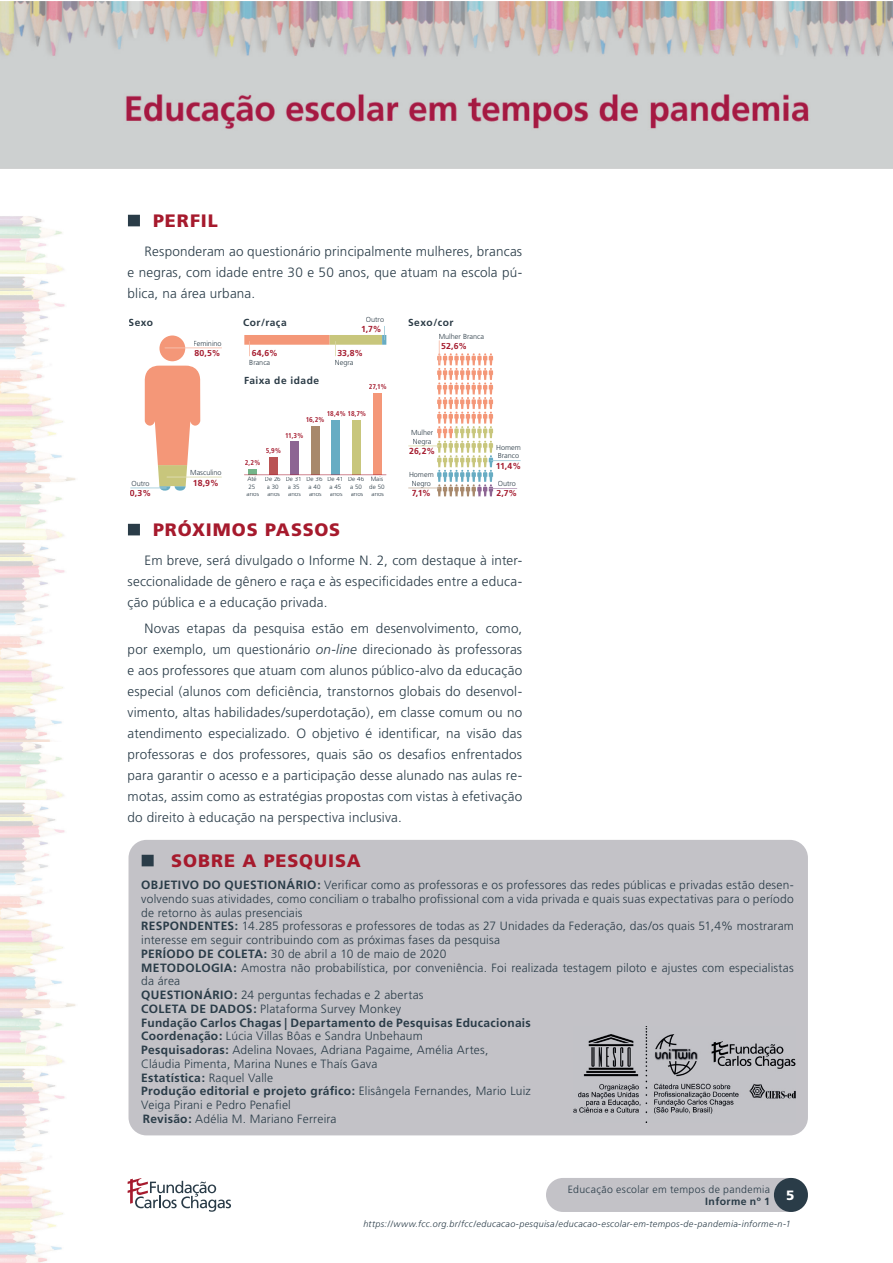
<style>
.page{position:relative;width:893px;height:1263px;background:#fff}
.page>*{position:absolute;margin:0;border:0;box-sizing:border-box;transform-origin:0 0}
.t1{font:900 18px "Frutiger";letter-spacing:.05em;color:#a61a2d}
.t2{font:300 13.5px/21px "Frutiger";letter-spacing:.015em;color:#2a3c48;text-align:justify}
.t3{font:300 12px/13.8px "Frutiger";letter-spacing:.015em;color:#2a3c48}
.t4{font:300 10.5px/12.6px "Frutiger";letter-spacing:.03em;color:#2a3c48}
.t5{font:700 10.2px "Frutiger";letter-spacing:.045em;color:#2b3b46}
.t6{font:italic 300 9px "Frutiger";letter-spacing:.035em;color:#2a3c48}
.t7{font:700 8.7px "Frutiger";color:#a51c2f}
.t8{font:300 7.35px/8.7px "Frutiger";color:#2b3b46}
.t9{font:700 condensed 7.05px "Frutiger";letter-spacing:-.03em;color:#a51c2f}
.t10{font:300 6.15px/7.5px "Frutiger";letter-spacing:.005em;color:#2b3b46;text-align:center}
.s1{font-style:italic}
.s2{font-weight:700}
</style>
<div class="page">
<img style="left:0;top:741px;width:128px;height:522px">
<img style="left:0;top:215px;width:128px;height:526px">
<div style="left:546px;top:1178px;width:262px;height:34px;background:#c3c2c7;border-radius:17px"></div>
<div style="left:774px;top:1178px;width:34px;height:34px;background:#2a3c48;border-radius:50%"></div>
<svg style="left:128px;top:1178px;width:103px;height:34px"></svg>
<img style="left:0;top:1px;width:893px;height:168px">
<div style="left:128px;top:215px;width:12px;height:11px;background:#2a3c48"></div>
<div style="left:128px;top:524px;width:12px;height:11px;background:#2a3c48"></div>
<svg style="left:130px;top:335px;width:92px;height:156px"></svg>
<svg style="left:408px;top:340px;width:113px;height:156px"></svg>
<svg style="left:244px;top:326px;width:142px;height:30px"></svg>
<div style="left:248px;top:469px;width:9px;height:6px;background:#74b589"></div>
<div style="left:269px;top:457px;width:9px;height:18px;background:#ba5354"></div>
<div style="left:290px;top:441px;width:9px;height:34px;background:#8d6593"></div>
<div style="left:311px;top:426px;width:8px;height:49px;background:#a8896c"></div>
<div style="left:332px;top:420px;width:8px;height:55px;background:#67acc3"></div>
<div style="left:353px;top:420px;width:8px;height:55px;background:#c8c67c"></div>
<div style="left:373px;top:393px;width:9px;height:82px;background:#f49778"></div>
<svg style="left:244px;top:475px;width:142px;height:1px"></svg>
<div style="left:129px;top:840px;width:679px;height:295px;background:#c3c2c7;border-radius:18px"></div>
<div style="left:142px;top:855px;width:12px;height:11px;background:#2a3c48"></div>
<img style="left:573px;top:1026px;width:222px;height:97px">
<h1 class="t1" style="left:153px;top:210px;width:66px">PERFIL</h1>
<p class="t2" style="left:128px;top:241px;width:396px;text-indent:17px">Responderam ao questionário principalmente mulheres, brancas e negras, com idade entre 30 e 50 anos, que atuam na escola pú&shy;blica, na área urbana.</p>
<p class="t5" style="left:129px;top:316px;width:26px">Sexo</p>
<p class="t8" style="left:131px;top:479px;width:20px">Outro</p>
<p class="t7" style="left:130px;top:488px;width:23px">0,3%</p>
<p class="t8" style="left:193px;top:339px;width:30px">Feminino</p>
<p class="t7" style="left:195px;top:348px;width:28px">80,5%</p>
<p class="t8" style="left:190px;top:468px;width:33px">Masculino</p>
<p class="t7" style="left:193px;top:477px;width:27px">18,9%</p>
<p class="t8" style="left:366px;top:315px;width:20px">Outro</p>
<p class="t7" style="left:361px;top:324px;width:22px">1,7%</p>
<p class="t5" style="left:243px;top:316px;width:45px">Cor/raça</p>
<p class="t5" style="left:408px;top:316px;width:47px">Sexo/cor</p>
<p class="t7" style="left:252px;top:348px;width:28px">64,6%</p>
<p class="t8" style="left:249px;top:358px;width:22px">Branca</p>
<p class="t8" style="left:439px;top:332px;width:47px">Mulher Branca</p>
<p class="t7" style="left:441px;top:341px;width:27px">52,6%</p>
<p class="t7" style="left:337px;top:348px;width:27px">33,8%</p>
<p class="t8" style="left:335px;top:358px;width:20px">Negra</p>
<p class="t5" style="left:244px;top:374px;width:76px">Faixa de idade</p>
<p class="t9" style="left:369px;top:382px;width:19px">27,1%</p>
<p class="t9" style="left:327px;top:410px;width:41px">18,4% 18,7%</p>
<p class="t9" style="left:306px;top:416px;width:20px">16,2%</p>
<p class="t9" style="left:285px;top:431px;width:20px">11,3%</p>
<p class="t9" style="left:266px;top:446px;width:17px">5,9%</p>
<p class="t9" style="left:245px;top:458px;width:17px">2,2%</p>
<p class="t10" style="left:348px;top:476px;width:18px">De 46 a 50 anos</p>
<p class="t10" style="left:369px;top:476px;width:17px">Mais de 50 anos</p>
<p class="t10" style="left:247px;top:476px;width:14px">Até<br>25 anos</p>
<p class="t10" style="left:265px;top:476px;width:17px">De 26 a 30 anos</p>
<p class="t10" style="left:286px;top:476px;width:17px">De 31 a 35 anos</p>
<p class="t10" style="left:306px;top:476px;width:18px">De 36 a 40 anos</p>
<p class="t10" style="left:327px;top:476px;width:17px">De 41 a 45 anos</p>
<p class="t8" style="left:411px;top:428px;width:24px">Mulher<br>Negra</p>
<p class="t7" style="left:409px;top:446px;width:28px">26,2%</p>
<p class="t8" style="left:496px;top:443px;width:26px">Homem<br>Branco</p>
<p class="t7" style="left:496px;top:461px;width:27px">11,4%</p>
<p class="t8" style="left:409px;top:470px;width:26px;text-align:center">Homem<br>Negro</p>
<p class="t7" style="left:412px;top:488px;width:21px">7,1%</p>
<p class="t8" style="left:498px;top:479px;width:20px">Outro</p>
<p class="t7" style="left:496px;top:488px;width:22px">2,7%</p>
<h1 class="t1" style="left:153px;top:519px;width:189px">PRÓXIMOS PASSOS</h1>
<p class="t2" style="left:128px;top:550px;width:396px;text-indent:17px">Em breve, será divulgado o Informe N. 2, com destaque à inter&shy;seccionalidade de gênero e raça e às especificidades entre a educa&shy;ção pública e a educação privada.</p>
<p class="t2" style="left:128px;top:618px;width:396px;text-indent:17px">Novas etapas da pesquisa estão em desenvolvimento, como, por exemplo, um questionário <span class="s1">on-line</span> direcionado às professoras e aos professores que atuam com alunos público-alvo da educação especial (alunos com deficiência, transtornos globais do desenvol&shy;vimento, altas habilidades/superdotação), em classe comum ou no atendimento especializado. O objetivo é identificar, na visão das professoras e dos professores, quais são os desafios enfrentados para garantir o acesso e a participação desse alunado nas aulas re&shy;motas, assim como as estratégias propostas com vistas à efetivação do direito à educação na perspectiva inclusiva.</p>
<h1 class="t1" style="left:171px;top:850px;width:191px">SOBRE A PESQUISA</h1>
<p class="t3" style="left:141px;top:878px;width:654px"><span class="s2">OBJETIVO DO QUESTIONÁRIO:</span> Verificar como as professoras e os professores das redes públicas e privadas estão desen&shy;volvendo suas atividades, como conciliam o trabalho profissional com a vida privada e quais suas expectativas para o período de retorno às aulas presenciais<br><span class="s2">RESPONDENTES:</span> 14.285 professoras e professores de todas as 27 Unidades da Federação, das/os quais 51,4% mostraram interesse em seguir contribuindo com as próximas fases da pesquisa<br><span class="s2">PERÍODO DE COLETA:</span> 30 de abril a 10 de maio de 2020<br><span class="s2">METODOLOGIA:</span> Amostra não probabilística, por conveniência. Foi realizada testagem piloto e ajustes com especialistas da área<br><span class="s2">QUESTIONÁRIO:</span> 24 perguntas fechadas e 2 abertas<br><span class="s2">COLETA DE DADOS:</span> Plataforma Survey Monkey<br><span class="s2">Fundação Carlos Chagas | Departamento de Pesquisas Educacionais<br>Coordenação:</span> Lúcia Villas Bôas e Sandra Unbehaum<br><span class="s2">Pesquisadoras:</span> Adelina Novaes, Adriana Pagaime, Amélia Artes,<br>Cláudia Pimenta, Marina Nunes e Thaís Gava<br><span class="s2">Estatística:</span> Raquel Valle<br><span class="s2">Produção editorial e projeto gráfico:</span> Elisângela Fernandes, Mario Luiz<br>Veiga Pirani e Pedro Penafiel<br><span class="s2">Revisão:</span> Adélia M. Mariano Ferreira</p>
<p class="t4" style="left:705px;top:1183px;width:91px;text-indent:-137px">Educação escolar em tempos de pandemia<br><span class="s2">Informe nº 1</span> <sup>5</sup></p>
<p class="t6" style="left:363px;top:1219px;width:429px">https://www.fcc.org.br/fcc/educacao-pesquisa/educacao-escolar-em-tempos-de-pandemia-informe-n-1</p>
</div>
